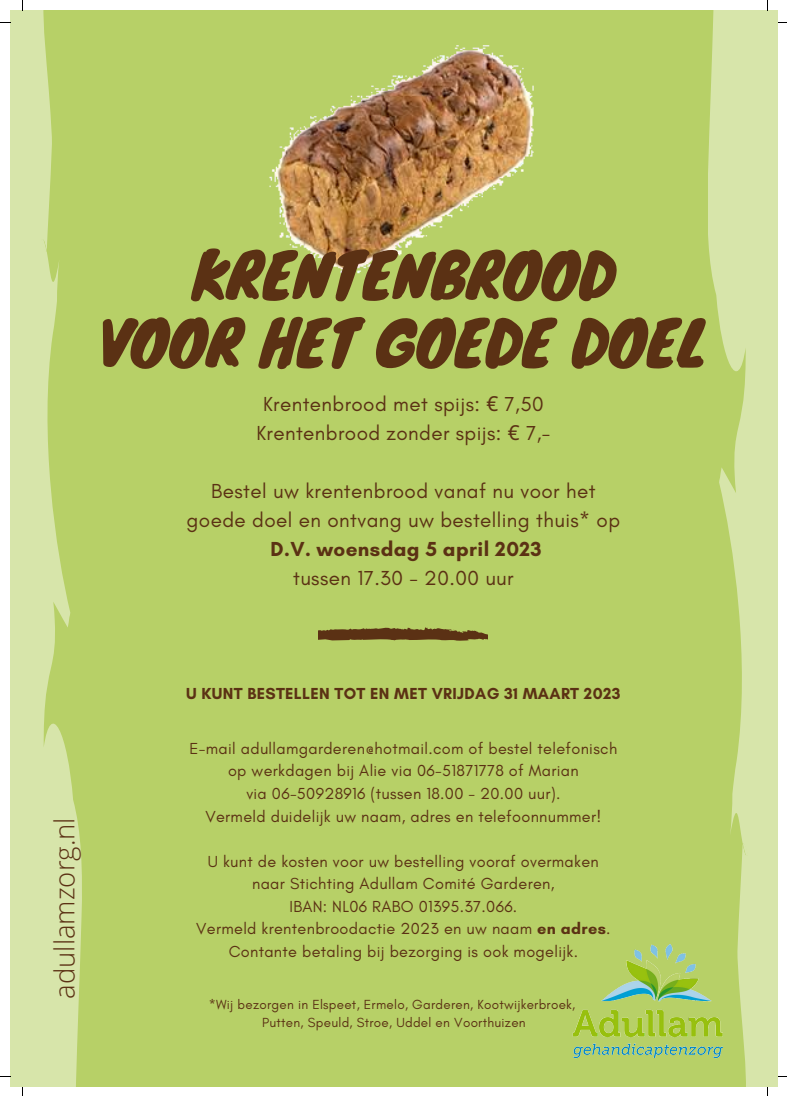
<style>
.page{position:relative;width:787px;height:1096px;background:#fff}
.page>*{position:absolute;margin:0;border:0;box-sizing:border-box;transform-origin:0 0}
.t1{font:60.38px/67.5px "Knewave";color:#5b3114;text-align:center}
.t2{font:300 27.5px "Open Sans";color:#5b3114}
.t3{font:20.62px/29.1px "Glacial Indifference";letter-spacing:.02em;color:#5b3114;text-align:center}
.t4{font:700 20.62px "Glacial Indifference";letter-spacing:.02em;color:#5b3114}
.t5{font:16.25px/22.5px "Glacial Indifference";letter-spacing:.02em;color:#5b3114;text-align:center}
.t6{font:700 16.25px "Glacial Indifference";letter-spacing:.02em;color:#5b3114}
.t7{font:13.38px/18.6px "Glacial Indifference";letter-spacing:.02em;color:#5b3114;text-align:center}
.s1{font-family:"Noto Sans"}
.s2{font-weight:700}
</style>
<div class="page">
<div style="left:10px;top:10px;width:768px;height:1076px;background:#b7d067"></div>
<img style="left:269px;top:45px;width:265px;height:234px">
<svg style="left:319px;top:627px;width:169px;height:14px"></svg>
<svg style="left:708px;top:10px;width:70px;height:1076px;fill:#d7e5aa"></svg>
<svg style="left:743px;top:843px;width:5px;height:12px"></svg>
<svg style="left:10px;top:10px;width:71px;height:1076px;fill:#d7e5aa"></svg>
<svg style="left:41px;top:239px;width:5px;height:12px"></svg>
<img style="left:572px;top:939px;width:157px;height:123px">
<h1 class="t1" style="left:99px;top:239px;width:609px">KRENTENBROOD<br>VOOR HET GOEDE DOEL</h1>
<p class="t3" style="left:256px;top:389px;width:296px">Krentenbrood met spijs: <span class="s1">€</span> 7,50<br>Krentenbrood zonder spijs: <span class="s1">€</span> 7,-</p>
<p class="t3" style="left:187px;top:476px;width:435px">Bestel uw krentenbrood vanaf nu voor het goede doel en ontvang uw bestelling thuis* op</p>
<p class="t4" style="left:271px;top:536px;width:273px">D.V. woensdag 5 april 2023</p>
<p class="t3" style="left:293px;top:563px;width:222px">tussen 17.30 - 20.00 uur</p>
<h2 class="t2" style="left:45px;top:998px;width:183px;rotate:-90deg">adullamzorg.nl</h2>
<p class="t6" style="left:186px;top:683px;width:436px">U KUNT BESTELLEN TOT EN MET VRIJDAG 31 MAART 2023</p>
<p class="t5" style="left:189px;top:737px;width:429px">E-mail adullamgarderen@hotmail.com of bestel telefonisch op werkdagen bij Alie via 06-51871778 of Marian<br>via 06-50928916 (tussen 18.00 - 20.00 uur).<br>Vermeld duidelijk uw naam, adres en telefoonnummer!</p>
<p class="t5" style="left:196px;top:849px;width:416px">U kunt de kosten voor uw bestelling vooraf overmaken naar Stichting Adullam Comité Garderen,<br>IBAN: NL06 RABO 01395.37.066.<br>Vermeld krentenbroodactie 2023 en uw naam <span class="s2">en adres</span>.<br>Contante betaling bij bezorging is ook mogelijk.</p>
<p class="t7" style="left:209px;top:994px;width:368px">*Wij bezorgen in Elspeet, Ermelo, Garderen, Kootwijkerbroek,<br>Putten, Speuld, Stroe, Uddel en Voorthuizen</p>
</div>
